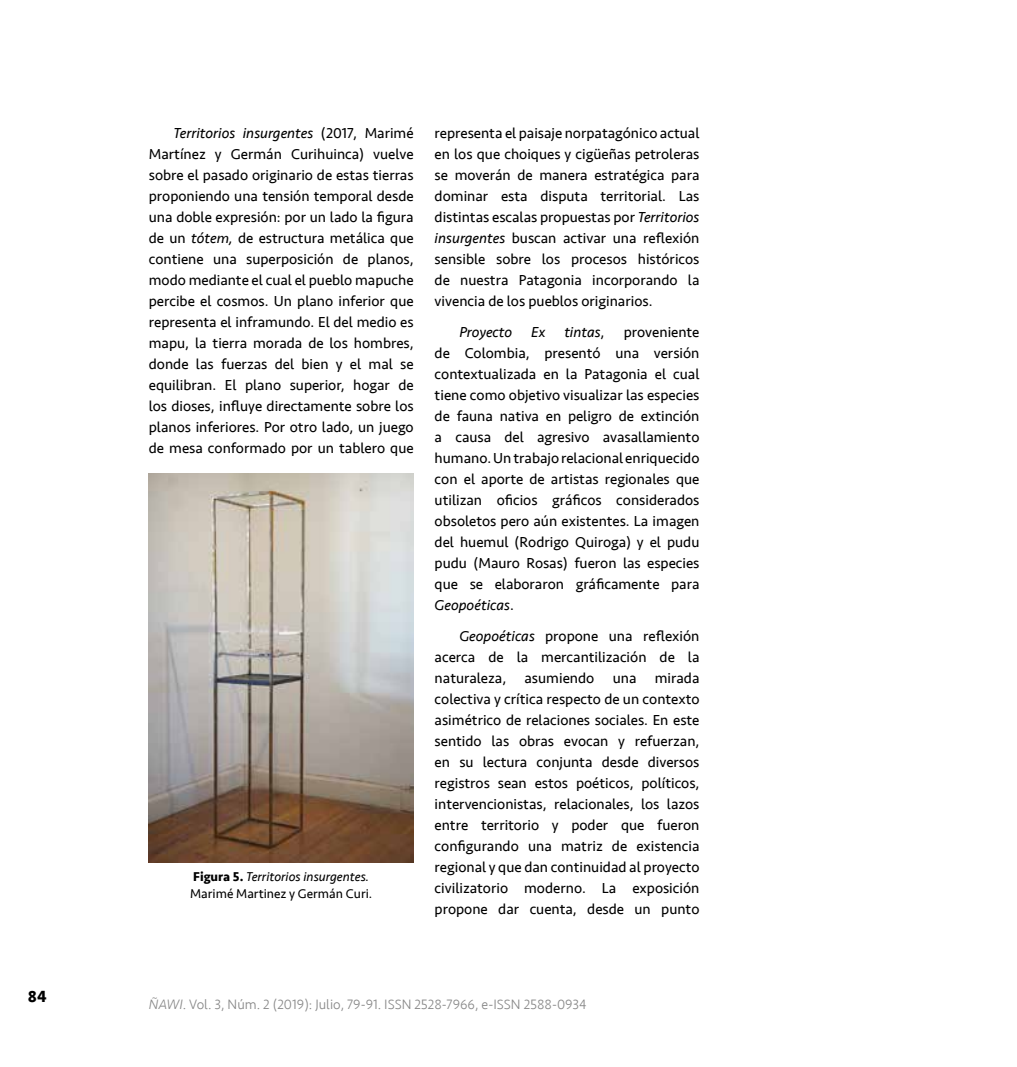
<style>
.page{position:relative;width:1017px;height:1067px;background:#fff}
.page>*{position:absolute;margin:0;border:0;box-sizing:border-box;transform-origin:0 0}
.t1{font:700 16.62px "Seravek";color:#000}
.t2{font:14.88px/21px "Seravek";color:#000;text-align:justify}
.t3{font:italic 14.88px "Seravek";color:#000}
.t4{font:300 14px "Seravek";color:#878787}
.t5{font:13.12px/17.5px "Seravek";color:#000}
.s1{font-style:italic}
.s2{font-style:normal}
.s3{font-weight:700}
</style>
<div class="page">
<img style="left:149px;top:473px;width:265px;height:389px">
<p class="t1" style="left:28px;top:983px;width:20px">84</p>
<p class="t2" style="left:149px;top:122px;width:266px;text-indent:25px"><span class="s1">Territorios insurgentes</span> (2017, Marimé Martínez y Germán Curihuinca) vuelve sobre el pasado originario de estas tierras proponiendo una tensión temporal desde una doble expresión: por un lado la figura de un <span class="s1">tótem,</span> de estructura metálica que contiene una superposición de planos, modo mediante el cual el pueblo mapuche percibe el cosmos. Un plano inferior que representa el inframundo. El del medio es mapu, la tierra morada de los hombres, donde las fuerzas del bien y el mal se equilibran. El plano superior, hogar de los dioses, influye directamente sobre los planos inferiores. Por otro lado, un juego de mesa conformado por un tablero que</p>
<p class="t2" style="left:435px;top:122px;width:266px">representa el paisaje norpatagónico actual en los que choiques y cigüeñas petroleras se moverán de manera estratégica para dominar esta disputa territorial. Las distintas escalas propuestas por <span class="s1">Territorios insurgentes</span> buscan activar una reflexión sensible sobre los procesos históricos de nuestra Patagonia incorporando la vivencia de los pueblos originarios.</p>
<p class="t3" style="left:459px;top:320px;width:54px">Proyecto</p>
<p class="t3" style="left:531px;top:320px;width:16px">Ex</p>
<p class="t3" style="left:564px;top:320px;width:42px">tintas<span class="s2">,</span></p>
<p class="t2" style="left:435px;top:321px;width:266px;text-indent:189px">proveniente de Colombia, presentó una versión contextualizada en la Patagonia el cual tiene como objetivo visualizar las especies de fauna nativa en peligro de extinción a causa del agresivo avasallamiento humano. Un trabajo relacional enriquecido con el aporte de artistas regionales que utilizan oficios gráficos considerados obsoletos pero aún existentes. La imagen del huemul (Rodrigo Quiroga) y el pudu pudu (Mauro Rosas) fueron las especies que se elaboraron gráficamente para <span class="s1">Geopoéticas</span>.</p>
<p class="t2" style="left:435px;top:625px;width:266px;text-indent:25px"><span class="s1">Geopoéticas</span> propone una reflexión acerca de la mercantilización de la naturaleza, asumiendo una mirada colectiva y crítica respecto de un contexto asimétrico de relaciones sociales. En este sentido las obras evocan y refuerzan, en su lectura conjunta desde diversos registros sean estos poéticos, políticos, intervencionistas, relacionales, los lazos entre territorio y poder que fueron configurando una matriz de existencia regional y que dan continuidad al proyecto civilizatorio moderno. La exposición propone dar cuenta, desde un punto</p>
<p class="t5" style="left:190px;top:867px;width:184px"><span class="s3">Figura 5.</span> <span class="s1">Territorios insurgentes.<br></span>Marimé Martinez y Germán Curi.</p>
<p class="t4" style="left:149px;top:996px;width:439px"><span class="s1">ÑAWI</span>. Vol. 3, Núm. 2 (2019): Julio, 79-91. ISSN 2528-7966, e-ISSN 2588-0934</p>
</div>
